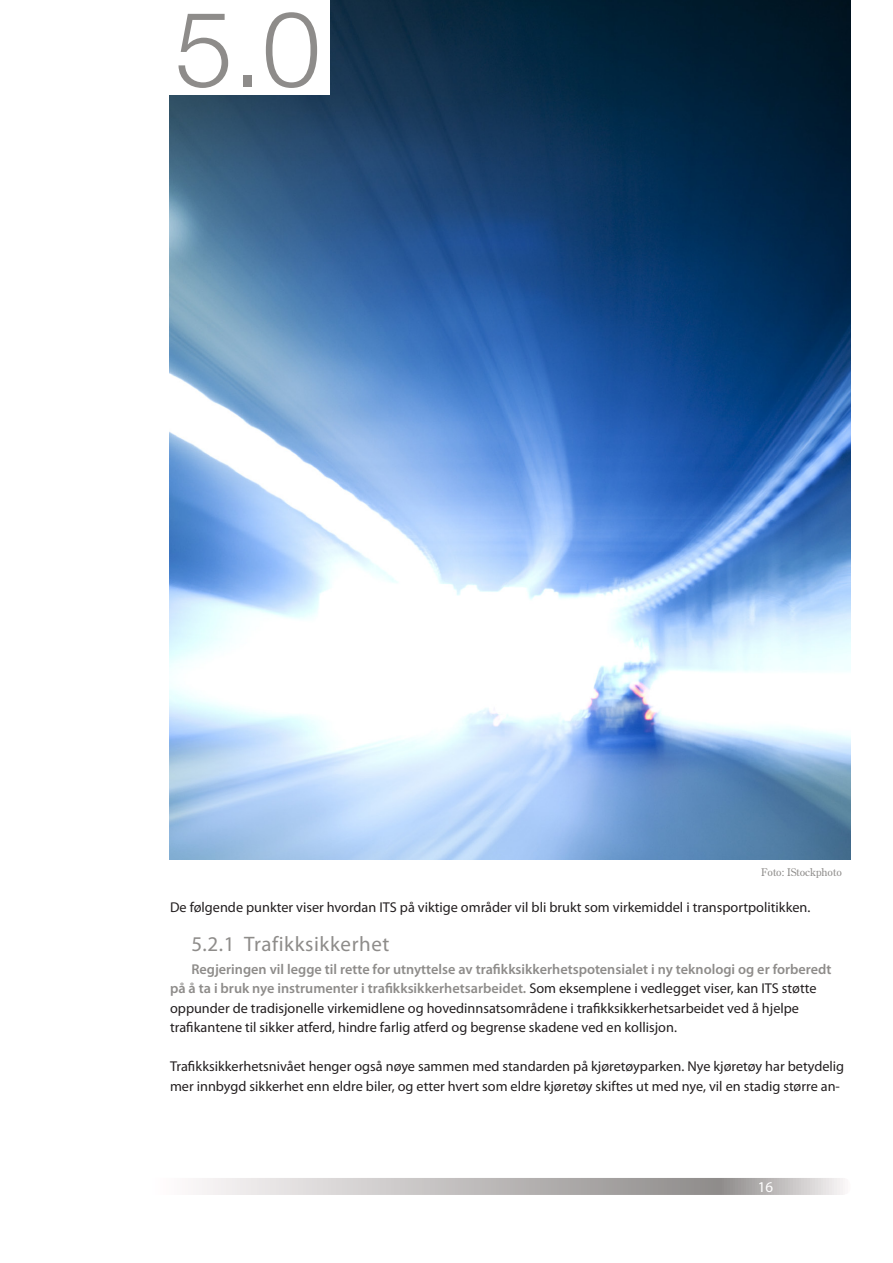
<style>
.page{position:relative;width:893px;height:1263px;background:#fff}
.page>*{position:absolute;margin:0;border:0;box-sizing:border-box;transform-origin:0 0}
.t1{font:300 105px "Helvetica Neue";color:#8e8c8a}
.Avsnittsoverskrift{font:21px "Myriad Pro";letter-spacing:.025em;color:#8e8c8a}
.t2{font:15px "Dep Myriad";color:#fff}
.t3{font:14.25px/19.5px "Myriad Pro";color:#231f20}
.t4{font:10.5px "Century Old Style";color:#8e8c8a}
.s1{font-weight:600;color:#8e8c8a}
</style>
<div class="page">
<svg style="left:149px;top:1178px;width:701px;height:17px;background:#c6c3c3"></svg>
<img style="left:170px;top:0;width:681px;height:859px">
<div style="left:166px;top:0;width:164px;height:95px;background:#fff"></div>
<p class="t1" style="left:175px;top:-15px;width:147px">5.0</p>
<p class="t4" style="left:761px;top:865px;width:82px">Foto: IStockphoto</p>
<p class="t3" style="left:170px;top:897px;width:642px">De følgende punkter viser hvordan ITS på viktige områder vil bli brukt som virkemiddel i transportpolitikken.</p>
<p class="Avsnittsoverskrift" style="left:191px;top:931px;width:199px">5.2.1 Trafikksikkerhet</p>
<p class="t3" style="left:170px;top:959px;width:663px;text-indent:21px"><span class="s1">Regjeringen vil legge til rette for utnyttelse av trafikksikkerhetspotensialet i ny teknologi og er forberedt på å ta i bruk nye instrumenter i trafikksikkerhetsarbeidet.</span> Som eksemplene i vedlegget viser, kan ITS støtte oppunder de tradisjonelle virkemidlene og hovedinnsatsområdene i trafikksikkerhetsarbeidet ved å hjelpe trafikantene til sikker atferd, hindre farlig atferd og begrense skadene ved en kollisjon.</p>
<p class="t3" style="left:170px;top:1056px;width:676px">Trafikksikkerhetsnivået henger også nøye sammen med standarden på kjøretøyparken. Nye kjøretøy har betydelig mer innbygd sikkerhet enn eldre biler, og etter hvert som eldre kjøretøy skiftes ut med nye, vil en stadig større an-</p>
<p class="t2" style="left:758px;top:1179px;width:17px">16</p>
</div>
